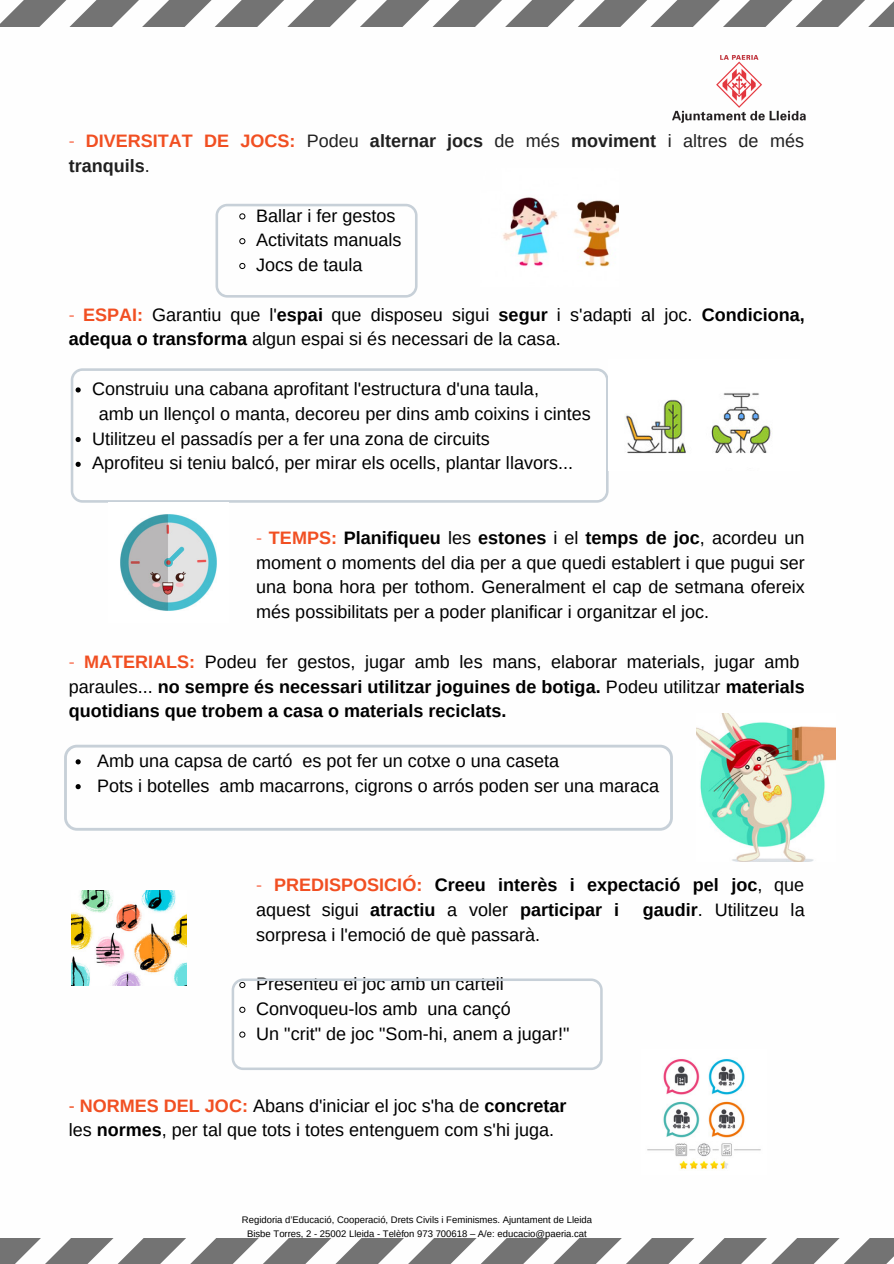
<style>
.page{position:relative;width:894px;height:1264px;background:#fff}
.page>*{position:absolute;margin:0;border:0;box-sizing:border-box;transform-origin:0 0}
.t1{font:18px/24.8px "Arimo";color:#000}
.t2{font:700 18px/24.8px "Arimo";color:#000}
.t3{font:700 18px/24.8px "Arimo";color:#202020}
.t4{font:9.45px "Arimo";color:#000}
.s1{font-weight:400;color:#f87457}
.s2{color:#f14f22}
.s3{font-weight:400}
.s4{color:#f87457}
.s5{font-weight:700;color:#f14f22}
.s6{font-weight:700}
</style>
<div class="page">
<svg style="left:0;top:1238px;width:893px;height:25px"></svg>
<svg style="left:0;top:0;width:893px;height:27px"></svg>
<img style="left:672px;top:56px;width:133px;height:66px">
<svg style="left:71px;top:368px;width:537px;height:134px"></svg>
<svg style="left:215px;top:204px;width:202px;height:93px"></svg>
<svg style="left:76px;top:387px;width:5px;height:5px"></svg>
<svg style="left:76px;top:437px;width:5px;height:5px"></svg>
<svg style="left:76px;top:462px;width:5px;height:5px"></svg>
<svg style="left:64px;top:744px;width:608px;height:86px"></svg>
<svg style="left:231px;top:978px;width:371px;height:92px"></svg>
<img style="left:503px;top:197px;width:115px;height:70px">
<img style="left:120px;top:514px;width:97px;height:97px">
<img style="left:696px;top:713px;width:138px;height:148px">
<img style="left:625px;top:393px;width:148px;height:61px">
<img style="left:71px;top:890px;width:115px;height:95px">
<img style="left:647px;top:1059px;width:114px;height:111px">
<p class="t3" style="left:69px;top:128px;width:736px"><span class="s1">-</span> <span class="s2">DIVERSITAT DE JOCS:</span> <span class="s3">Podeu</span> alternar jocs <span class="s3">de més</span> moviment <span class="s3">i altres de més </span>tranquils<span class="s3">.</span></p>
<p class="t1" style="left:256px;top:203px;width:141px">Ballar i fer gestos</p>
<p class="t1" style="left:256px;top:228px;width:147px">Activitats manuals</p>
<p class="t1" style="left:256px;top:252px;width:108px">Jocs de taula</p>
<p class="t1" style="left:69px;top:302px;width:737px"><span class="s4">-</span> <span class="s5">ESPAI:</span> Garantiu que l'<span class="s6">espai</span> que disposeu sigui <span class="s6">segur</span> i s'adapti al joc. <span class="s6">Condiciona, adequa o transforma</span> algun espai si és necessari de la casa.</p>
<p class="t1" style="left:92px;top:376px;width:448px">Construiu una cabana aprofitant l'estructura d'una taula,</p>
<p class="t1" style="left:92px;top:426px;width:399px">Utilitzeu el passadís per a fer una zona de circuits</p>
<p class="t1" style="left:92px;top:451px;width:482px">Aprofiteu si teniu balcó, per mirar els ocells, plantar llavors...</p>
<p class="t1" style="left:99px;top:401px;width:493px">amb un llençol o manta, decoreu per dins amb coixins i cintes</p>
<p class="t1" style="left:256px;top:525px;width:550px;text-align:justify"><span class="s4">-</span> <span class="s5">TEMPS:</span> <span class="s6">Planifiqueu</span> les <span class="s6">estones</span> i el <span class="s6">temps de joc</span>, acordeu un moment o moments del dia per a que quedi establert i que pugui ser una bona hora per tothom. Generalment el cap de setmana ofereix més possibilitats per a poder planificar i organitzar el joc.</p>
<p class="t2" style="left:69px;top:649px;width:737px"><span class="s1">-</span> <span class="s2">MATERIALS:</span> <span class="s3">Podeu fer gestos, jugar amb les mans, elaborar materials, jugar amb paraules...</span> no sempre és necessari utilitzar joguines de botiga. <span class="s3">Podeu utilitzar</span> materials quotidians que trobem a casa o materials reciclats.</p>
<p class="t1" style="left:97px;top:748px;width:463px">Amb una capsa de cartó es pot fer un cotxe o una caseta</p>
<p class="t1" style="left:97px;top:773px;width:563px">Pots i botelles amb macarrons, cigrons o arrós poden ser una maraca</p>
<p class="t2" style="left:256px;top:872px;width:549px"><span class="s1">-</span> <span class="s2">PREDISPOSICIÓ:</span> Creeu interès i expectació pel joc<span class="s3">, que aquest sigui</span> atractiu <span class="s3">a voler</span> participar i</p>
<p class="t1" style="left:642px;top:897px;width:163px"><span class="s6">gaudir</span>. Utilitzeu la</p>
<p class="t1" style="left:256px;top:921px;width:285px">sorpresa i l'emoció de què passarà.</p>
<p class="t1" style="left:256px;top:971px;width:249px">Presenteu el joc amb un cartell</p>
<p class="t1" style="left:256px;top:996px;width:256px">Convoqueu-los amb una cançó</p>
<p class="t1" style="left:256px;top:1021px;width:314px">Un "crit" de joc "Som-hi, anem a jugar!"</p>
<p class="t1" style="left:69px;top:1092px;width:499px"><span class="s2">-</span> <span class="s5">NORMES DEL JOC:</span> Abans d'iniciar el joc s'ha de <span class="s6">concretar</span></p>
<p class="t1" style="left:69px;top:1117px;width:486px">les <span class="s6">normes</span>, per tal que tots i totes entenguem com s'hi juga.</p>
<p class="t4" style="left:242px;top:1214px;width:351px">Regidoria d’Educació, Cooperació, Drets Civils i Feminismes. Ajuntament de Lleida</p>
<p class="t4" style="left:247px;top:1227px;width:341px">Bisbe Torres, 2 - 25002 Lleida - Telèfon 973 700618 – A/e: educacio@paeria.cat</p>
</div>
